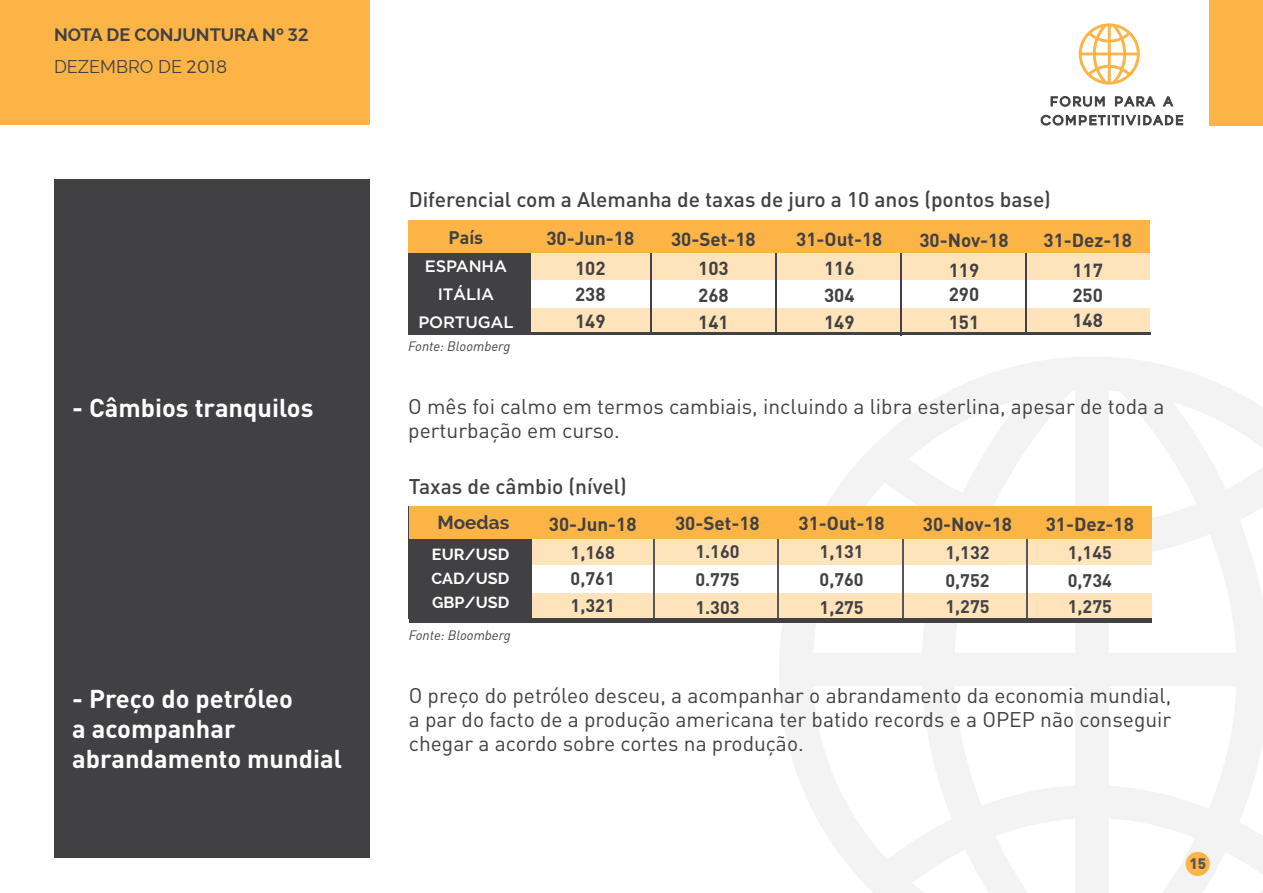
<style>
.page{position:relative;width:1263px;height:893px;background:#fff}
.page>*{position:absolute;margin:0;border:0;box-sizing:border-box;transform-origin:0 0}
.t1{font:700 25.5px/30px "DIN Pro";color:#fff}
.t2{font:21px/24px "DIN Pro";color:#414144}
.t3{font:500 21px "DIN Pro";color:#414144}
.t4{font:700 18.9px "Raleway";color:#414144}
.t5{font:700 18.75px/29.5px "DIN Pro";color:#414144;text-align:center}
.t6{font:700 18px/28px "DIN Pro";color:#414144;text-align:justify}
.t7{font:700 18px/32px "Raleway";color:#414144}
.t8{font:500 16.5px/28px "Gotham";letter-spacing:-.01em;color:#fff;text-align:center}
.t9{font:700 16.05px/23.9px "Raleway";color:#fff;text-align:justify}
.t10{font:900 15px "DIN Pro";color:#555859}
.t11{font:italic 13.5px "DIN";color:#414144}
.s1{font-family:"Montserrat";font-weight:500}
.s2{font-weight:400}
.s3{font-family:"Montserrat";font-weight:300}
</style>
<div class="page">
<div style="left:54px;top:179px;width:316px;height:678px;background:#414144"></div>
<svg style="left:779px;top:357px;width:484px;height:536px"></svg>
<div style="left:0;top:0;width:370px;height:125px;background:#fcb447"></div>
<div style="left:1210px;top:0;width:53px;height:125px;background:#fcb447"></div>
<svg style="left:1079px;top:23px;width:61px;height:62px"></svg>
<svg style="left:1050px;top:96px;width:55px;height:11px"></svg>
<svg style="left:1115px;top:96px;width:41px;height:11px"></svg>
<svg style="left:1162px;top:96px;width:12px;height:11px"></svg>
<svg style="left:1040px;top:114px;width:143px;height:12px"></svg>
<div style="left:1185px;top:852px;width:25px;height:24px;background:#fcb447;border-radius:50%"></div>
<div style="left:517px;top:253px;width:633px;height:81px;background:#ffe3bb"></div>
<div style="left:517px;top:280px;width:633px;height:28px;background:#fff"></div>
<hr style="left:651px;top:253px;width:1px;height:81px;background:#414144">
<hr style="left:775px;top:253px;width:2px;height:81px;background:#414144">
<hr style="left:1025px;top:253px;width:1px;height:81px;background:#414144">
<hr style="left:900px;top:253px;width:1px;height:82px;background:#414144">
<hr style="left:408px;top:332px;width:742px;height:3px;background:#414144">
<div style="left:408px;top:221px;width:122px;height:113px;background:#414144"></div>
<div style="left:408px;top:221px;width:742px;height:32px;background:#fcb447"></div>
<div style="left:518px;top:539px;width:633px;height:80px;background:#ffe3bb"></div>
<div style="left:518px;top:566px;width:633px;height:27px;background:#fff"></div>
<hr style="left:653px;top:539px;width:1px;height:81px;background:#555859">
<hr style="left:777px;top:539px;width:2px;height:81px;background:#555859">
<hr style="left:1026px;top:539px;width:1px;height:81px;background:#555859">
<hr style="left:902px;top:539px;width:1px;height:82px;background:#555859">
<hr style="left:409px;top:618px;width:743px;height:4px;background:#414144">
<div style="left:409px;top:506px;width:123px;height:113px;background:#414144"></div>
<div style="left:409px;top:506px;width:742px;height:33px;background:#fcb447"></div>
<p class="t7" style="left:54px;top:19px;width:256px">NOTA DE CONJUNTURA Nº <span class="s1">32<br></span><span class="s2">DEZEMBRO DE</span> <span class="s3">2018</span></p>
<p class="t1" style="left:72px;top:392px;width:243px">- Câmbios tranquilos</p>
<p class="t1" style="left:72px;top:683px;width:271px">- Preço do petróleo<br>a acompanhar abrandamento mundial</p>
<p class="t3" style="left:409px;top:185px;width:644px">Diferencial com a Alemanha de taxas de juro a 10 anos (pontos base)</p>
<p class="t6" style="left:449px;top:223px;width:36px">País</p>
<p class="t8" style="left:418px;top:252px;width:97px">ESPANHA<br>ITÁLIA<br>PORTUGAL</p>
<p class="t11" style="left:408px;top:338px;width:104px">Fonte: Bloomberg</p>
<p class="t5" style="left:546px;top:223px;width:89px">30-Jun-18<br>102</p>
<p class="t5" style="left:575px;top:281px;width:32px;line-height:26.5px;text-align:left">238<br>149</p>
<p class="t5" style="left:671px;top:223px;width:86px">30-Set-18<br>103</p>
<p class="t5" style="left:698px;top:281px;width:32px;line-height:26.5px;text-align:left">268<br>141</p>
<p class="t5" style="left:796px;top:223px;width:88px">31-Out-18<br>116</p>
<p class="t5" style="left:824px;top:281px;width:32px;line-height:26.5px;text-align:left">304<br>149</p>
<p class="t5" style="left:919px;top:225px;width:91px">30-Nov-18<br>119</p>
<p class="t5" style="left:949px;top:279px;width:32px;line-height:28px;text-align:left">290<br>151</p>
<p class="t5" style="left:1043px;top:225px;width:90px">31-Dez-18<br>117</p>
<p class="t5" style="left:1072px;top:282px;width:32px;line-height:25px;text-align:left">250<br>148</p>
<p class="t2" style="left:408px;top:394px;width:758px">O mês foi calmo em termos cambiais, incluindo a libra esterlina, apesar de toda a perturbação em curso.</p>
<p class="t3" style="left:409px;top:472px;width:220px">Taxas de câmbio (nível)</p>
<p class="t4" style="left:437px;top:512px;width:73px">Moedas</p>
<p class="t9" style="left:431px;top:542px;width:79px">EUR/USD CAD/USD GBP/USD</p>
<p class="t5" style="left:549px;top:509px;width:89px">30-Jun-18</p>
<p class="t6" style="left:571px;top:538px;width:46px;line-height:26.5px">1,168<br>0,761<br>1,321</p>
<p class="t11" style="left:409px;top:626px;width:104px">Fonte: Bloomberg</p>
<p class="t5" style="left:675px;top:507px;width:86px">30-Set-18</p>
<p class="t6" style="left:695px;top:536px;width:46px">1.160<br>0.775<br>1.303</p>
<p class="t5" style="left:798px;top:507px;width:88px">31-Out-18</p>
<p class="t6" style="left:819px;top:536px;width:46px">1,131<br>0,760<br>1,275</p>
<p class="t5" style="left:923px;top:509px;width:91px">30-Nov-18</p>
<p class="t6" style="left:945px;top:538px;width:46px;line-height:27.3px">1,132<br>0,752<br>1,275</p>
<p class="t5" style="left:1046px;top:509px;width:90px">31-Dez-18</p>
<p class="t6" style="left:1068px;top:538px;width:46px;line-height:27.3px">1,145<br>0,734<br>1,275</p>
<p class="t2" style="left:409px;top:682px;width:764px;text-align:justify">O preço do petróleo desceu, a acompanhar o abrandamento da economia mundial, a par do facto de a produção americana ter batido records e a OPEP não conseguir chegar a acordo sobre cortes na produção.</p>
<p class="t10" style="left:1189px;top:853px;width:18px">15</p>
</div>
